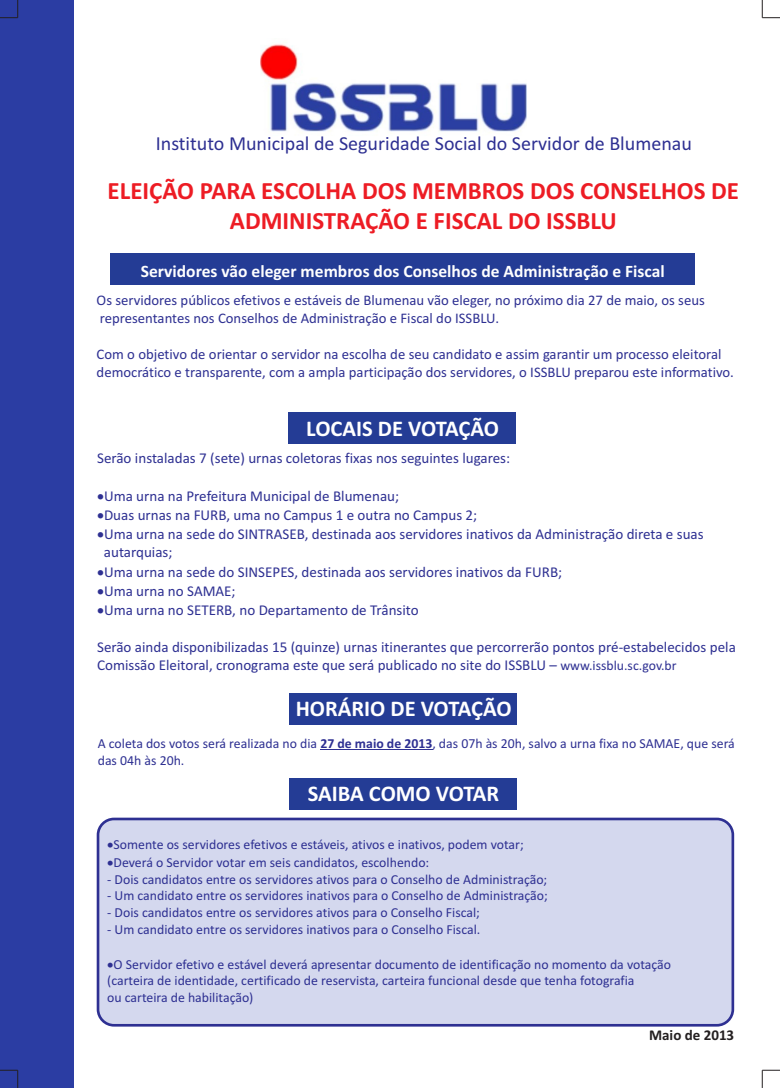
<style>
.page{position:relative;width:780px;height:1088px;background:#fff}
.page>*{position:absolute;margin:0;border:0;box-sizing:border-box;transform-origin:0 0}
.t1{font:700 25px/30.5px "Calibri";color:#ed1c24;text-align:center}
.t2{font:700 22.5px "Calibri";color:#fff}
.t3{font:20px "Calibri";color:#2e3092}
.t4{font:700 17.5px "Calibri";color:#fff}
.t5{font:15px/18.4px "Calibri";color:#2e3092}
.t6{font:700 15px "Calibri";color:#231f20}
.t7{font:14.75px/18px "Calibri";color:#2e3092}
.t8{font:13.75px/16.9px "Calibri";color:#2e3092}
.s1{font-size:13.75px}
.s2{font-weight:700}
</style>
<div class="page">
<div style="left:97px;top:817px;width:637px;height:209px;background:#d4d8ee;border:3px solid #2e3092;border-radius:16px"></div>
<div style="left:0;top:0;width:74px;height:1088px;background:#2b3da3"></div>
<img style="left:260px;top:44px;width:266px;height:88px">
<div style="left:289px;top:412px;width:226px;height:32px;background:#243c95"></div>
<div style="left:110px;top:253px;width:584px;height:32px;background:#243c95"></div>
<div style="left:290px;top:693px;width:226px;height:31px;background:#243c95"></div>
<div style="left:290px;top:778px;width:226px;height:31px;background:#243c95"></div>
<hr style="left:320px;top:749px;width:112px;height:1px;background:#2e3092">
<svg style="left:0;top:0;width:19px;height:18px"></svg>
<svg style="left:762px;top:0;width:18px;height:18px"></svg>
<svg style="left:0;top:1070px;width:19px;height:18px"></svg>
<svg style="left:762px;top:1070px;width:18px;height:18px"></svg>
<h3 class="t3" style="left:156px;top:135px;width:537px">Instituto Municipal de Seguridade Social do Servidor de Blumenau</h3>
<h1 class="t1" style="left:108px;top:177px;width:633px">ELEIÇÃO PARA ESCOLHA DOS MEMBROS DOS CONSELHOS DE<br>ADMINISTRAÇÃO E FISCAL DO ISSBLU</h1>
<p class="t4" style="left:141px;top:264px;width:525px">Servidores vão eleger membros dos Conselhos de Administração e Fiscal</p>
<p class="t7" style="left:97px;top:293px;width:609px">Os servidores públicos efetivos e estáveis de Blumenau vão eleger, no próximo dia 27 de maio, os seus representantes nos Conselhos de Administração e Fiscal do ISSBLU.</p>
<p class="t7" style="left:97px;top:346px;width:639px">Com o objetivo de orientar o servidor na escolha de seu candidato e assim garantir um processo eleitoral democrático e transparente, com a ampla participação dos servidores, o ISSBLU preparou este informativo.</p>
<h2 class="t2" style="left:306px;top:419px;width:194px">LOCAIS DE VOTAÇÃO</h2>
<p class="t5" style="left:97px;top:450px;width:414px">Serão instaladas 7 (sete) urnas coletoras fixas nos seguintes lugares:</p>
<p class="t5" style="left:97px;top:488px;width:303px">•Uma urna na Prefeitura Municipal de Blumenau;</p>
<p class="t5" style="left:97px;top:507px;width:381px">•Duas urnas na FURB, uma no Campus 1 e outra no Campus 2;</p>
<p class="t5" style="left:104px;top:526px;width:601px;text-indent:-7px">•Uma urna na sede do SINTRASEB, destinada aos servidores inativos da Administração direta e suas autarquias;</p>
<p class="t5" style="left:97px;top:564px;width:466px">•Uma urna na sede do SINSEPES, destinada aos servidores inativos da FURB;</p>
<p class="t5" style="left:97px;top:583px;width:140px">•Uma urna no SAMAE;</p>
<p class="t5" style="left:97px;top:602px;width:323px">•Uma urna no SETERB, no Departamento de Trânsito</p>
<p class="t5" style="left:97px;top:639px;width:640px">Serão ainda disponibilizadas 15 (quinze) urnas itinerantes que percorrerão pontos pré-estabelecidos pela<br>Comissão Eleitoral, cronograma este que será publicado no site do ISSBLU – <span class="s1">www.issblu.sc.gov.br</span></p>
<h2 class="t2" style="left:296px;top:699px;width:217px">HORÁRIO DE VOTAÇÃO</h2>
<p class="t8" style="left:98px;top:736px;width:638px">A coleta dos votos será realizada no dia <span class="s2">27 de maio de 2013</span>, das 07h às 20h, salvo a urna fixa no SAMAE, que será das 04h às 20h.</p>
<h2 class="t2" style="left:308px;top:784px;width:193px">SAIBA COMO VOTAR</h2>
<p class="t8" style="left:107px;top:837px;width:418px">•Somente os servidores efetivos e estáveis, ativos e inativos, podem votar;</p>
<p class="t8" style="left:107px;top:855px;width:323px">•Deverá o Servidor votar em seis candidatos, escolhendo:</p>
<p class="t8" style="left:107px;top:871px;width:441px">- Dois candidatos entre os servidores ativos para o Conselho de Administração;</p>
<p class="t8" style="left:107px;top:888px;width:442px">- Um candidato entre os servidores inativos para o Conselho de Administração;</p>
<p class="t8" style="left:107px;top:905px;width:374px">- Dois candidatos entre os servidores ativos para o Conselho Fiscal;</p>
<p class="t8" style="left:107px;top:922px;width:374px">- Um candidato entre os servidores inativos para o Conselho Fiscal.</p>
<p class="t8" style="left:107px;top:956px;width:565px">•O Servidor efetivo e estável deverá apresentar documento de identificação no momento da votação (carteira de identidade, certificado de reservista, carteira funcional desde que tenha fotografia<br>ou carteira de habilitação)</p>
<p class="t6" style="left:649px;top:1029px;width:87px">Maio de 2013</p>
</div>
